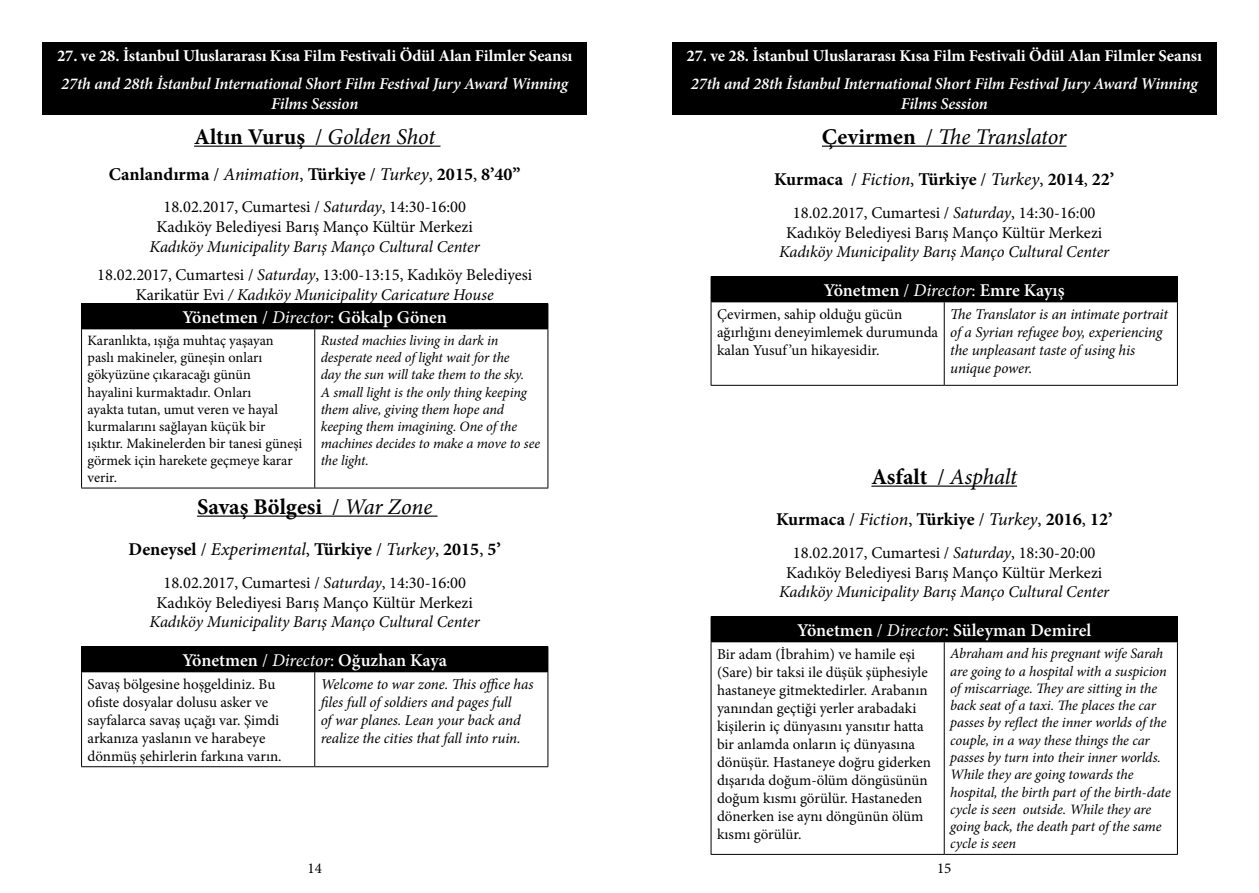
<style>
.page{position:relative;width:1259px;height:893px;background:#fff}
.page>*{position:absolute;margin:0;border:0;box-sizing:border-box;transform-origin:0 0}
.t1{font:700 22.5px "Minion Pro";color:#000}
.t2{font:italic 22.5px "Minion Pro";letter-spacing:-.01em;color:#000}
.t3{font:700 18px "Minion Pro";color:#000}
.t4{font:600 18px "Minion Pro";color:#fff}
.t5{font:16.5px/19.8px "Minion Pro";color:#000;text-align:center}
.t6{font:italic 16.5px/28.3px "Minion Pro";letter-spacing:-.01em;color:#000;text-align:center}
.t7{font:italic 600 16.5px/19.8px "Minion Pro";letter-spacing:-.01em;color:#fff;text-align:center}
.t8{font:700 16.5px "Minion Pro";letter-spacing:-.005em;color:#fff}
.t9{font:15px/18px "Minion Pro";color:#000}
.t10{font:italic 15px/18px "Minion Pro";letter-spacing:-.01em;color:#000}
.t11{font:italic 14.4px/17.2px "Minion Pro";letter-spacing:-.01em;color:#000}
.t12{font:14.25px/17.1px "Minion Pro";color:#000}
.t13{font:italic 14.25px/17.1px "Minion Pro";letter-spacing:-.01em;color:#000}
.s1{font-weight:400}
.s2{font-weight:400;font-style:italic}
.s3{font-style:italic}
.s4{font-style:normal}
.s5{font-weight:700;font-style:normal}
</style>
<div class="page">
<hr style="left:194px;top:146px;width:246px;height:1px;background:#000">
<hr style="left:197px;top:516px;width:240px;height:1px;background:#000">
<div style="left:82px;top:304px;width:466px;height:25px;background:#000"></div>
<hr style="left:81px;top:303px;width:234px;height:1px;background:#000">
<svg style="left:81px;top:304px;width:1px;height:24px"></svg>
<hr style="left:315px;top:303px;width:233px;height:1px;background:#000">
<hr style="left:81px;top:328px;width:234px;height:1px;background:#000">
<hr style="left:81px;top:329px;width:1px;height:159px;background:#000">
<hr style="left:314px;top:329px;width:1px;height:159px;background:#000">
<hr style="left:547px;top:329px;width:1px;height:159px;background:#000">
<hr style="left:81px;top:488px;width:234px;height:1px;background:#000">
<hr style="left:315px;top:488px;width:233px;height:1px;background:#000">
<div style="left:82px;top:647px;width:466px;height:25px;background:#000"></div>
<hr style="left:81px;top:646px;width:234px;height:1px;background:#000">
<svg style="left:81px;top:647px;width:1px;height:24px"></svg>
<hr style="left:315px;top:646px;width:233px;height:1px;background:#000">
<hr style="left:81px;top:671px;width:234px;height:1px;background:#000">
<hr style="left:81px;top:672px;width:1px;height:94px;background:#000">
<hr style="left:314px;top:672px;width:1px;height:94px;background:#000">
<hr style="left:547px;top:672px;width:1px;height:94px;background:#000">
<hr style="left:81px;top:766px;width:234px;height:1px;background:#000">
<hr style="left:315px;top:766px;width:233px;height:1px;background:#000">
<div style="left:43px;top:43px;width:544px;height:72px;background:#000"></div>
<hr style="left:822px;top:146px;width:244px;height:1px;background:#000">
<hr style="left:871px;top:486px;width:146px;height:1px;background:#000">
<div style="left:711px;top:277px;width:466px;height:25px;background:#000"></div>
<hr style="left:710px;top:276px;width:234px;height:1px;background:#000">
<svg style="left:710px;top:277px;width:1px;height:24px"></svg>
<hr style="left:944px;top:276px;width:233px;height:1px;background:#000">
<svg style="left:1177px;top:277px;width:1px;height:24px"></svg>
<hr style="left:710px;top:301px;width:234px;height:1px;background:#000">
<hr style="left:710px;top:302px;width:1px;height:83px;background:#000">
<hr style="left:944px;top:302px;width:1px;height:83px;background:#000">
<hr style="left:1177px;top:302px;width:1px;height:83px;background:#000">
<hr style="left:710px;top:385px;width:234px;height:1px;background:#000">
<hr style="left:944px;top:385px;width:233px;height:1px;background:#000">
<div style="left:711px;top:617px;width:466px;height:25px;background:#000"></div>
<hr style="left:710px;top:616px;width:234px;height:1px;background:#000">
<svg style="left:710px;top:617px;width:1px;height:24px"></svg>
<hr style="left:944px;top:616px;width:233px;height:1px;background:#000">
<svg style="left:1177px;top:617px;width:1px;height:24px"></svg>
<hr style="left:710px;top:641px;width:234px;height:1px;background:#000">
<hr style="left:710px;top:642px;width:1px;height:212px;background:#000">
<hr style="left:944px;top:642px;width:1px;height:212px;background:#000">
<hr style="left:1177px;top:642px;width:1px;height:212px;background:#000">
<hr style="left:710px;top:854px;width:234px;height:1px;background:#000">
<hr style="left:944px;top:854px;width:233px;height:1px;background:#000">
<div style="left:672px;top:43px;width:544px;height:72px;background:#000"></div>
<p class="t8" style="left:57px;top:44px;width:517px">27. ve 28. İstanbul Uluslararası Kısa Film Festivali Ödül Alan Filmler Seansı</p>
<p class="t7" style="left:61px;top:74px;width:508px">27th and 28th İstanbul International Short Film Festival Jury Award Winning<br>Films Session</p>
<h1 class="t1" style="left:194px;top:121px;width:243px">Altın Vuruş <span class="s1">/</span> <span class="s2">Golden Shot</span></h1>
<p class="t3" style="left:109px;top:161px;width:413px">Canlandırma <span class="s1">/</span> <span class="s2">Animation</span><span class="s1">,</span> Türkiye <span class="s1">/</span> <span class="s2">Turkey</span><span class="s1">,</span> 2015<span class="s1">,</span> 8’40”</p>
<p class="t5" style="left:157px;top:197px;width:318px">18.02.2017, Cumartesi / <span class="s3">Saturday</span>, 14:30-16:00<br>Kadıköy Belediyesi Barış Manço Kültür Merkezi</p>
<p class="t6" style="left:97px;top:233px;width:437px">Kadıköy Municipality Barış Manço Cultural Center<br><span class="s4">18.02.2017, Cumartesi /</span> Saturday<span class="s4">, 13:00-13:15, Kadıköy Belediyesi</span></p>
<p class="t6" style="left:136px;top:281px;width:359px"><span class="s4">Karikatür Evi</span> / Kadıköy Municipality Caricature House</p>
<p class="t4" style="left:182px;top:305px;width:266px">Yönetmen <span class="s1">/</span> <span class="s2">Director</span><span class="s1">:</span> Gökalp Gönen</p>
<p class="t12" style="left:88px;top:332px;width:216px">Karanlıkta, ışığa muhtaç yaşayan paslı makineler, güneşin onları gökyüzüne çıkaracağı günün<br>hayalini kurmaktadır. Onları<br>ayakta tutan, umut veren ve hayal kurmalarını sağlayan küçük bir ışıktır. Makinelerden bir tanesi güneşi görmek için harekete geçmeye karar verir.</p>
<p class="t13" style="left:321px;top:332px;width:221px">Rusted machies living in dark in desperate need of light wait for the<br>day the sun will take them to the sky.<br>A small light is the only thing keeping them alive, giving them hope and keeping them imagining. One of the machines decides to make a move to see the light.</p>
<h1 class="t1" style="left:197px;top:491px;width:237px">Savaş Bölgesi <span class="s1">/</span> <span class="s2">War Zone</span></h1>
<p class="t3" style="left:129px;top:537px;width:374px">Deneysel <span class="s1">/</span> <span class="s2">Experimental</span><span class="s1">,</span> Türkiye <span class="s1">/</span> <span class="s2">Turkey</span><span class="s1">,</span> 2015<span class="s1">,</span> 5’</p>
<p class="t5" style="left:157px;top:573px;width:318px">18.02.2017, Cumartesi / <span class="s3">Saturday</span>, 14:30-16:00<br>Kadıköy Belediyesi Barış Manço Kültür Merkezi</p>
<p class="t6" style="left:150px;top:608px;width:332px">Kadıköy Municipality Barış Manço Cultural Center</p>
<p class="t4" style="left:182px;top:648px;width:266px">Yönetmen <span class="s1">/</span> <span class="s2">Director</span><span class="s1">:</span> Oğuzhan Kaya</p>
<p class="t9" style="left:88px;top:675px;width:196px">Savaş bölgesine hoşgeldiniz. Bu ofiste dosyalar dolusu asker ve sayfalarca savaş uçağı var. Şimdi arkanıza yaslanın ve harabeye dönmüş şehirlerin farkına varın.</p>
<p class="t10" style="left:321px;top:675px;width:214px">Welcome to war zone. This office has files full of soldiers and pages full<br>of war planes. Lean your back and realize the cities that fall into ruin.</p>
<p class="t9" style="left:307px;top:859px;width:16px">14</p>
<p class="t8" style="left:686px;top:44px;width:517px">27. ve 28. İstanbul Uluslararası Kısa Film Festivali Ödül Alan Filmler Seansı</p>
<p class="t7" style="left:691px;top:74px;width:508px">27th and 28th İstanbul International Short Film Festival Jury Award Winning<br>Films Session</p>
<h1 class="t2" style="left:822px;top:121px;width:246px"><span class="s5">Çevirmen</span> <span class="s4">/</span> The Translator</h1>
<p class="t3" style="left:774px;top:167px;width:342px">Kurmaca <span class="s1">/</span> <span class="s2">Fiction</span><span class="s1">,</span> Türkiye <span class="s1">/</span> <span class="s2">Turkey</span><span class="s1">,</span> 2014<span class="s1">,</span> 22’</p>
<p class="t5" style="left:786px;top:203px;width:318px">18.02.2017, Cumartesi / <span class="s3">Saturday</span>, 14:30-16:00<br>Kadıköy Belediyesi Barış Manço Kültür Merkezi</p>
<p class="t6" style="left:779px;top:238px;width:332px">Kadıköy Municipality Barış Manço Cultural Center</p>
<p class="t4" style="left:824px;top:278px;width:242px">Yönetmen <span class="s1">/</span> <span class="s2">Director</span><span class="s1">:</span> Emre Kayış</p>
<p class="t9" style="left:717px;top:305px;width:223px">Çevirmen, sahip olduğu gücün ağırlığını deneyimlemek durumunda kalan Yusuf ’un hikayesidir.</p>
<p class="t10" style="left:950px;top:305px;width:219px">The Translator is an intimate portrait of a Syrian refugee boy, experiencing the unpleasant taste of using his unique power.</p>
<h1 class="t2" style="left:871px;top:461px;width:147px"><span class="s5">Asfalt</span> <span class="s4">/</span> Asphalt</h1>
<p class="t3" style="left:776px;top:507px;width:338px">Kurmaca <span class="s1">/</span> <span class="s2">Fiction</span><span class="s1">,</span> Türkiye <span class="s1">/</span> <span class="s2">Turkey</span><span class="s1">,</span> 2016<span class="s1">,</span> 12’</p>
<p class="t5" style="left:786px;top:543px;width:318px">18.02.2017, Cumartesi / <span class="s3">Saturday</span>, 18:30-20:00<br>Kadıköy Belediyesi Barış Manço Kültür Merkezi</p>
<p class="t6" style="left:779px;top:578px;width:332px">Kadıköy Municipality Barış Manço Cultural Center</p>
<p class="t4" style="left:797px;top:618px;width:295px">Yönetmen <span class="s1">/</span> <span class="s2">Director</span><span class="s1">:</span> Süleyman Demirel</p>
<p class="t9" style="left:717px;top:645px;width:216px">Bir adam (İbrahim) ve hamile eşi (Sare) bir taksi ile düşük şüphesiyle hastaneye gitmektedirler. Arabanın yanından geçtiği yerler arabadaki kişilerin iç dünyasını yansıtır hatta bir anlamda onların iç dünyasına dönüşür. Hastaneye doğru giderken dışarıda doğum-ölüm döngüsünün doğum kısmı görülür. Hastaneden dönerken ise aynı döngünün ölüm kısmı görülür.</p>
<p class="t11" style="left:950px;top:645px;width:222px">Abraham and his pregnant wife Sarah are going to a hospital with a suspicion of miscarriage. They are sitting in the back seat of a taxi. The places the car passes by reflect the inner worlds of the couple, in a way these things the car passes by turn into their inner worlds.<br>While they are going towards the hospital, the birth part of the birth-date cycle is seen outside. While they are going back, the death part of the same cycle is seen</p>
<p class="t9" style="left:937px;top:859px;width:16px">15</p>
</div>
